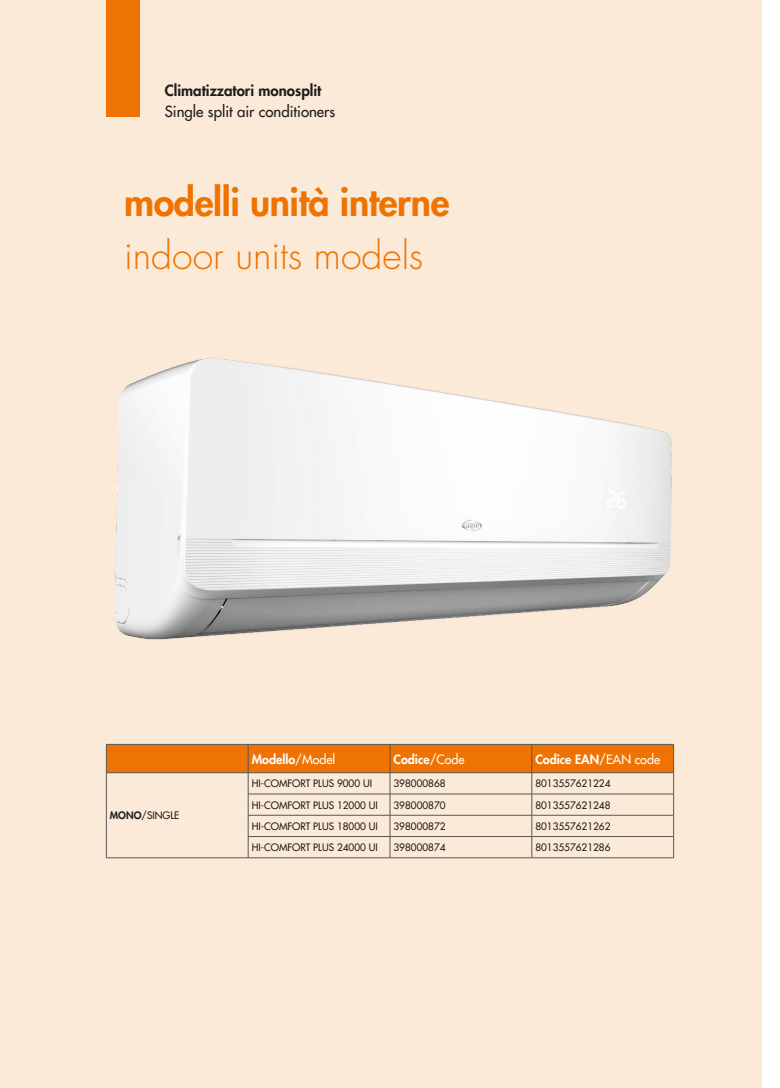
<style>
.page{position:relative;width:780px;height:1088px;background:#fff}
.page>*{position:absolute;margin:0;border:0;box-sizing:border-box;transform-origin:0 0}
.t1{font:800 37.5px "Futura LT";letter-spacing:-.01em;color:#ee7303}
.t2{font:300 37.5px "Futura LT";color:#ee7303}
.t3{font:15px "Futura LT";color:#1d1d1b}
.t4{font:800 15px "Futura LT";color:#1d1d1b}
.t5{font:800 12.5px "Futura LT";color:#fff}
.t6{font:10px "Futura LT";color:#1d1d1b}
.s1{font-weight:800}
.s2{font-weight:400}
</style>
<div class="page">
<div style="left:0;top:0;width:762px;height:1088px;background:#fcead9"></div>
<img style="left:115px;top:357px;width:557px;height:283px">
<svg style="left:106px;top:744px;width:568px;height:113px"></svg>
<hr style="left:106px;top:857px;width:142px;height:1px;background:#575756">
<hr style="left:248px;top:857px;width:142px;height:1px;background:#575756">
<hr style="left:390px;top:857px;width:141px;height:1px;background:#575756">
<hr style="left:531px;top:857px;width:142px;height:1px;background:#575756">
<div style="left:107px;top:0;width:33px;height:117px;background:#ee7303"></div>
<p class="t4" style="left:165px;top:80px;width:158px">Climatizzatori monosplit</p>
<p class="t3" style="left:165px;top:102px;width:172px">Single split air conditioners</p>
<p class="t1" style="left:124px;top:177px;width:327px">modelli unità interne</p>
<p class="t2" style="left:124px;top:233px;width:300px">indoor units models</p>
<p class="t6" style="left:110px;top:809px;width:71px"><span class="s1">MONO</span>/SINGLE</p>
<p class="t5" style="left:252px;top:750px;width:85px">Modello<span class="s2">/Model</span></p>
<p class="t5" style="left:393px;top:750px;width:73px">Codice<span class="s2">/Code</span></p>
<p class="t5" style="left:535px;top:750px;width:126px">Codice EAN<span class="s2">/EAN code</span></p>
<p class="t6" style="left:252px;top:777px;width:122px">HI-COMFORT PLUS 9000 UI</p>
<p class="t6" style="left:393px;top:777px;width:54px">398000868</p>
<p class="t6" style="left:535px;top:777px;width:77px">8013557621224</p>
<p class="t6" style="left:252px;top:798px;width:128px">HI-COMFORT PLUS 12000 UI</p>
<p class="t6" style="left:393px;top:798px;width:54px">398000870</p>
<p class="t6" style="left:535px;top:798px;width:77px">8013557621248</p>
<p class="t6" style="left:252px;top:820px;width:128px">HI-COMFORT PLUS 18000 UI</p>
<p class="t6" style="left:393px;top:820px;width:54px">398000872</p>
<p class="t6" style="left:535px;top:820px;width:77px">8013557621262</p>
<p class="t6" style="left:252px;top:841px;width:128px">HI-COMFORT PLUS 24000 UI</p>
<p class="t6" style="left:393px;top:841px;width:54px">398000874</p>
<p class="t6" style="left:535px;top:841px;width:77px">8013557621286</p>
</div>
